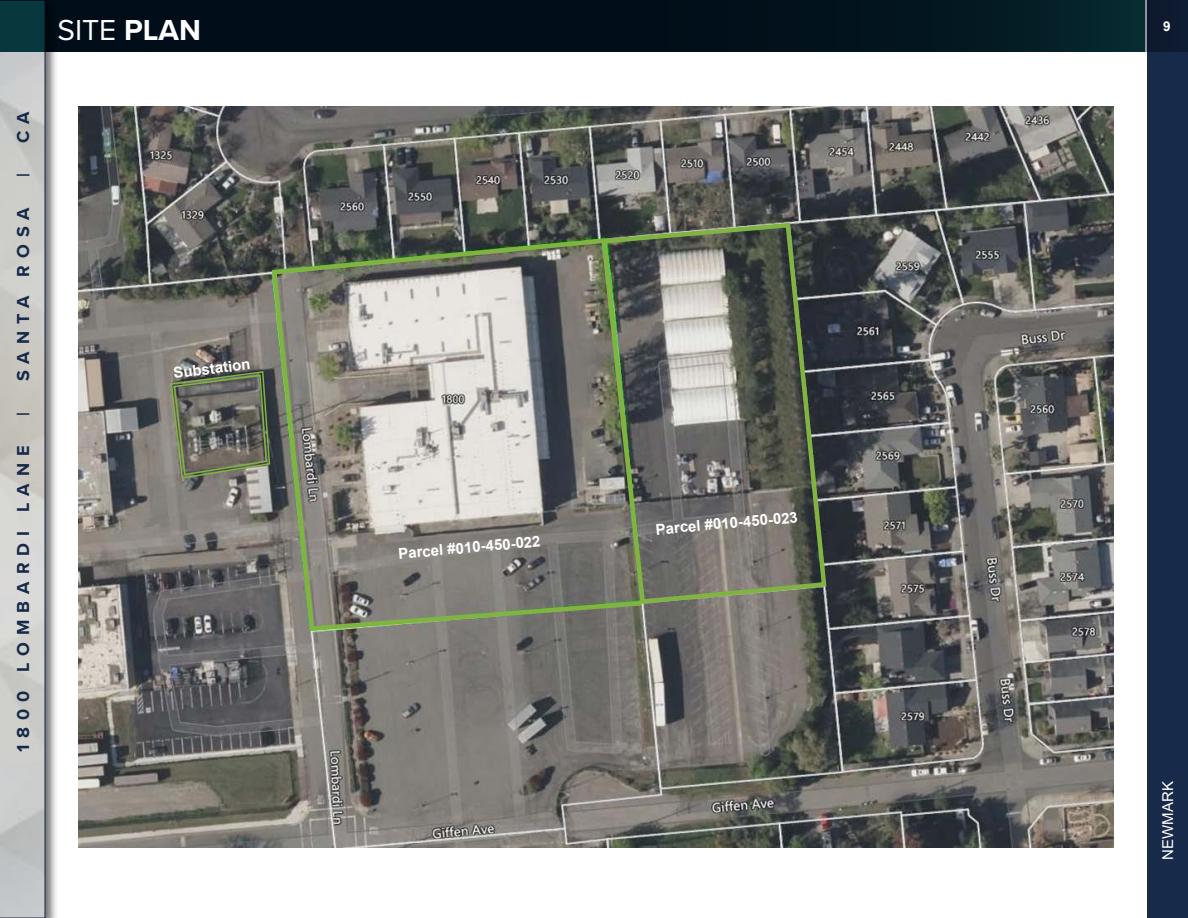
<style>
.page{position:relative;width:1188px;height:918px;background:#fff}
.page>*{position:absolute;margin:0;border:0;box-sizing:border-box;transform-origin:0 0}
.t1{font:30px "Proxima Nova";color:#fff}
.t2{font:700 18px "Proxima Nova";letter-spacing:.39em;color:#172a49}
.t3{font:700 15px "Arial";color:#fff}
.t4{font:15px "Arial";color:#fff}
.t5{font:700 13.5px "Arial";color:#fff}
.s1{font-weight:700}
</style>
<div class="page">
<div style="left:0;top:0;width:58px;height:918px;background:#000;opacity:.75"></div>
<svg style="left:0;top:52px;width:45px;height:866px;background:#cbcbc8"></svg>
<svg style="left:0;top:0;width:1145px;height:52px;background:#02131d"></svg>
<img style="left:78px;top:107px;width:1035px;height:741px">
<svg style="left:599px;top:220px;width:230px;height:386px;background:#6d7068"></svg>
<svg style="left:269px;top:236px;width:377px;height:397px;background:#8e8f85"></svg>
<svg style="left:169px;top:370px;width:102px;height:110px;background:#6c6f61"></svg>
<div style="left:1148px;top:0;width:40px;height:918px;background:#172a49"></div>
<p class="t2" style="left:10px;top:143px;width:33px;rotate:-90deg">C A</p>
<p class="t2" style="left:10px;top:177px;width:5px;rotate:-90deg">|</p>
<p class="t2" style="left:10px;top:381px;width:176px;rotate:-90deg">SANTA ROSA</p>
<p class="t2" style="left:10px;top:416px;width:5px;rotate:-90deg">|</p>
<p class="t2" style="left:10px;top:752px;width:308px;rotate:-90deg">1800 LOMBARDI LANE</p>
<p class="t1" style="left:57px;top:8px;width:145px">SITE <span class="s1">PLAN</span></p>
<p class="t3" style="left:172px;top:363px;width:79px;rotate:-7deg">Substation</p>
<p class="t3" style="left:398px;top:543px;width:144px;rotate:-5deg">Parcel #010-450-022</p>
<p class="t3" style="left:655px;top:519px;width:144px;rotate:-5deg">Parcel #010-450-023</p>
<p class="t5" style="left:1163px;top:17px;width:9px">9</p>
<p class="t4" style="left:1158px;top:860px;width:80px;rotate:-90deg">NEWMARK</p>
</div>
